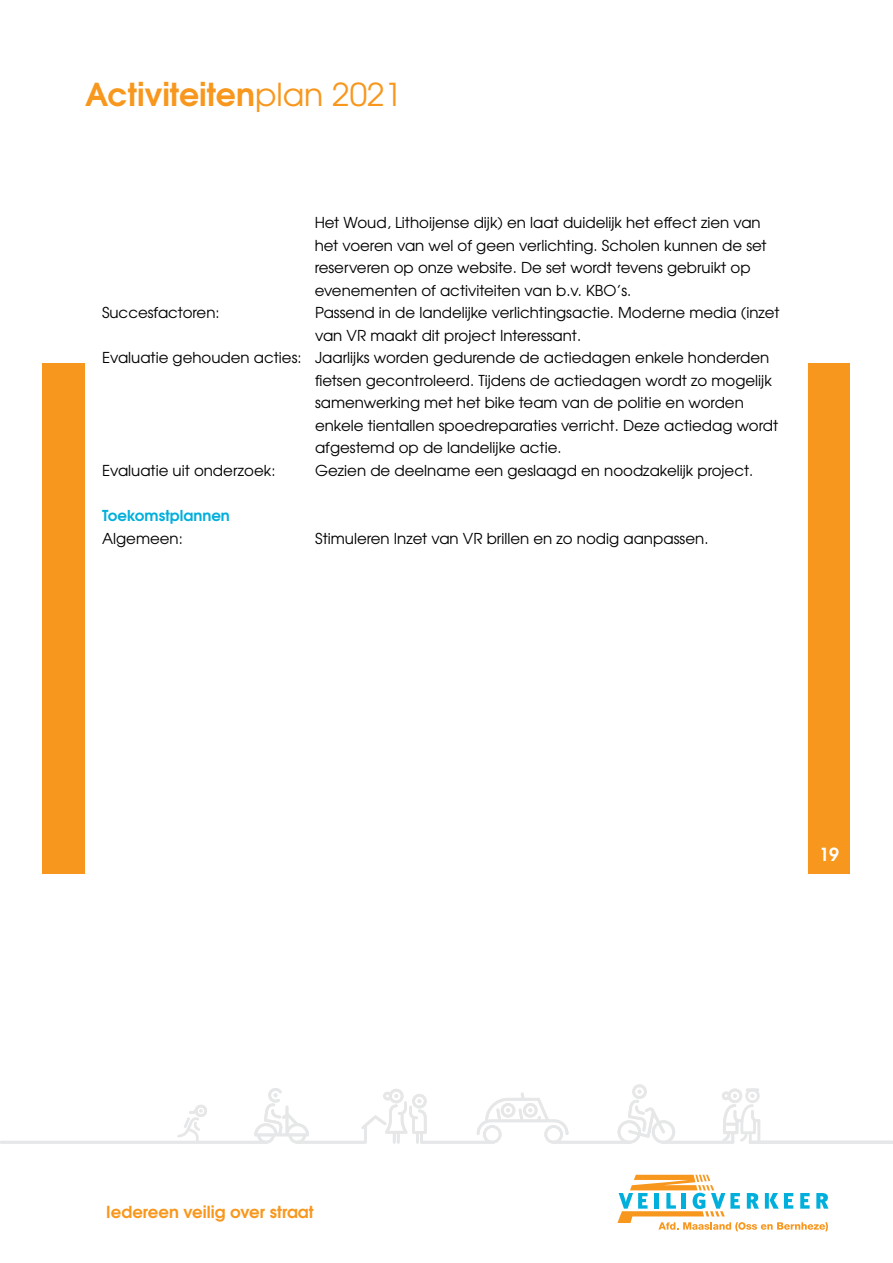
<style>
.page{position:relative;width:893px;height:1263px;background:#fff}
.page>*{position:absolute;margin:0;border:0;box-sizing:border-box;transform-origin:0 0}
.t1{font:700 31.5px "Te X Gyre Adventor";color:#f8971d}
.t2{font:700 18px "Te X Gyre Adventor";color:#fff}
.t3{font:700 16.5px "Te X Gyre Adventor";color:#f8971d}
.t4{font:15px/22.5px "Te X Gyre Adventor";color:#000}
.t5{font:700 15px "Te X Gyre Adventor";color:#00afdb}
.s1{font-weight:400}
</style>
<div class="page">
<svg style="left:617px;top:1175px;width:211px;height:56px"></svg>
<div style="left:43px;top:363px;width:807px;height:510px;background:#f8971d"></div>
<div style="left:85px;top:361px;width:723px;height:524px;background:#fff"></div>
<hr style="left:0;top:1141px;width:267px;height:3px;background:#e6e7e8">
<svg style="left:177px;top:1084px;width:716px;height:60px"></svg>
<h1 class="t1" style="left:85px;top:68px;width:318px">Activiteiten<span class="s1">plan 2021</span></h1>
<p class="t4" style="left:315px;top:211px;width:453px">Het Woud, Lithoijense dijk) en laat duidelijk het effect zien van het voeren van wel of geen verlichting. Scholen kunnen de set reserveren op onze website. De set wordt tevens gebruikt op evenementen of activiteiten van b.v. KBO’s.</p>
<p class="t4" style="left:102px;top:301px;width:119px">Succesfactoren:</p>
<p class="t4" style="left:315px;top:301px;width:466px">Passend in de landelijke verlichtingsactie. Moderne media (inzet</p>
<p class="t4" style="left:315px;top:323px;width:268px">van VR maakt dit project Interessant.</p>
<p class="t4" style="left:102px;top:346px;width:669px">Evaluatie gehouden acties: Jaarlijks worden gedurende de actiedagen enkele honderden</p>
<p class="t4" style="left:315px;top:368px;width:458px">fietsen gecontroleerd. Tijdens de actiedagen wordt zo mogelijk</p>
<p class="t4" style="left:315px;top:391px;width:430px">samenwerking met het bike team van de politie en worden</p>
<p class="t4" style="left:315px;top:413px;width:465px">enkele tientallen spoedreparaties verricht. Deze actiedag wordt</p>
<p class="t4" style="left:315px;top:436px;width:248px">afgestemd op de landelijke actie.</p>
<p class="t4" style="left:102px;top:458px;width:175px">Evaluatie uit onderzoek:</p>
<p class="t4" style="left:315px;top:458px;width:440px">Gezien de deelname een geslaagd en noodzakelijk project.</p>
<p class="t5" style="left:102px;top:502px;width:129px">Toekomstplannen</p>
<p class="t4" style="left:102px;top:526px;width:82px">Algemeen:</p>
<p class="t4" style="left:315px;top:526px;width:395px">Stimuleren Inzet van VR brillen en zo nodig aanpassen.</p>
<p class="t2" style="left:819px;top:839px;width:22px">19</p>
<p class="t3" style="left:106px;top:1197px;width:209px">Iedereen veilig over straat</p>
</div>
